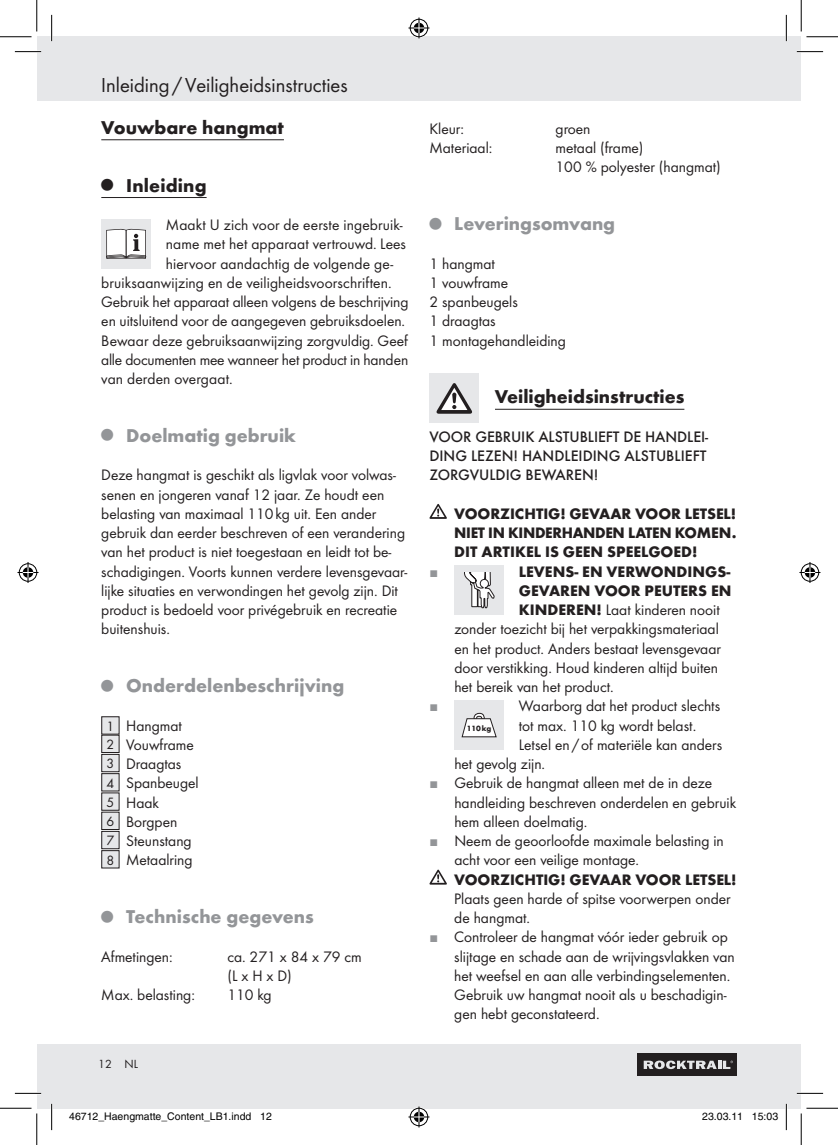
<style>
.page{position:relative;width:838px;height:1145px;background:#fff}
.page>*{position:absolute;margin:0;border:0;box-sizing:border-box;transform-origin:0 0}
.t1{font:21px "Futura Boo";color:#231f20}
.t2{font:700 19.25px "Futura";color:#939598}
.t3{font:700 19.25px "Futura";color:#231f20}
.t4{font:15.75px/19.2px "Futura Boo";color:#231f20}
.t5{font:700 15.75px/19.2px "Futura";color:#231f20;text-align:justify}
.t6{font:500 15.75px/19.2px "Futura";color:#231f20;text-align:justify}
.t7{font:15.75px "European Pi Three";color:#939598}
.t8{font:12.25px "Futura Boo";color:#231f20}
.t9{font:10.5px "Helvetica";color:#000}
.t10{font:700 7.88px "Futura";color:#231f20}
.s1{font-size:14px}
.s2{font-family:"Futura";font-weight:700}
.s3{font-family:"European Pi Three";color:#939598}
</style>
<div class="page">
<div style="left:37px;top:37px;width:749px;height:64px;background:#e6e7e9"></div>
<div style="left:37px;top:1044px;width:749px;height:64px;background:#e6e7e9"></div>
<div style="left:786px;top:37px;width:15px;height:64px;background:#e6e7e9"></div>
<div style="left:786px;top:1044px;width:15px;height:64px;background:#e6e7e9"></div>
<div style="left:637px;top:1054px;width:99px;height:22px;background:#231f20"></div>
<svg style="left:643px;top:1061px;width:89px;height:8px"></svg>
<hr style="left:101px;top:139px;width:183px;height:1px;background:#231f20">
<hr style="left:101px;top:197px;width:105px;height:1px;background:#231f20">
<div style="left:101px;top:219px;width:50px;height:50px;background:#e6e7e9"></div>
<svg style="left:106px;top:229px;width:40px;height:30px"></svg>
<div style="left:102px;top:717px;width:17px;height:17px;background:#e6e7e9"></div>
<div style="left:101px;top:716px;width:18px;height:19px;border:1px solid #231f20"></div>
<div style="left:102px;top:735px;width:17px;height:18px;background:#e6e7e9"></div>
<div style="left:101px;top:735px;width:18px;height:18px;border:1px solid #231f20"></div>
<div style="left:102px;top:754px;width:17px;height:18px;background:#e6e7e9"></div>
<div style="left:101px;top:754px;width:18px;height:18px;border:1px solid #231f20"></div>
<div style="left:102px;top:774px;width:17px;height:17px;background:#e6e7e9"></div>
<div style="left:101px;top:773px;width:18px;height:18px;border:1px solid #231f20"></div>
<div style="left:102px;top:793px;width:17px;height:17px;background:#e6e7e9"></div>
<div style="left:101px;top:792px;width:18px;height:19px;border:1px solid #231f20"></div>
<div style="left:102px;top:812px;width:17px;height:18px;background:#e6e7e9"></div>
<div style="left:101px;top:812px;width:18px;height:18px;border:1px solid #231f20"></div>
<div style="left:102px;top:831px;width:17px;height:18px;background:#e6e7e9"></div>
<div style="left:101px;top:831px;width:18px;height:18px;border:1px solid #231f20"></div>
<div style="left:102px;top:851px;width:17px;height:17px;background:#e6e7e9"></div>
<div style="left:101px;top:850px;width:18px;height:18px;border:1px solid #231f20"></div>
<hr style="left:429px;top:409px;width:255px;height:1px;background:#231f20">
<div style="left:479px;top:374px;width:15px;height:49px;background:#fff"></div>
<div style="left:429px;top:374px;width:50px;height:49px;background:#e6e7e9"></div>
<svg style="left:436px;top:383px;width:36px;height:31px"></svg>
<svg style="left:429px;top:504px;width:18px;height:15px"></svg>
<div style="left:454px;top:565px;width:50px;height:50px;background:#e6e7e9"></div>
<svg style="left:464px;top:572px;width:30px;height:36px"></svg>
<div style="left:454px;top:700px;width:50px;height:50px;background:#e6e7e9"></div>
<svg style="left:461px;top:712px;width:36px;height:26px"></svg>
<svg style="left:429px;top:870px;width:18px;height:15px"></svg>
<hr style="left:15px;top:51px;width:26px;height:2px;background:#fff">
<hr style="left:796px;top:51px;width:27px;height:2px;background:#fff">
<hr style="left:15px;top:1092px;width:26px;height:2px;background:#fff">
<hr style="left:796px;top:1092px;width:27px;height:2px;background:#fff">
<hr style="left:51px;top:15px;width:2px;height:26px;background:#fff">
<hr style="left:51px;top:1104px;width:2px;height:26px;background:#fff">
<hr style="left:785px;top:15px;width:2px;height:26px;background:#fff">
<hr style="left:785px;top:1104px;width:2px;height:26px;background:#fff">
<svg style="left:15px;top:51px;width:26px;height:1px"></svg>
<svg style="left:796px;top:51px;width:27px;height:1px"></svg>
<svg style="left:15px;top:1093px;width:26px;height:1px"></svg>
<svg style="left:796px;top:1093px;width:27px;height:1px"></svg>
<svg style="left:51px;top:15px;width:1px;height:26px"></svg>
<svg style="left:51px;top:1104px;width:1px;height:26px"></svg>
<svg style="left:786px;top:15px;width:1px;height:26px"></svg>
<svg style="left:786px;top:1104px;width:1px;height:26px"></svg>
<hr style="left:0;top:36px;width:32px;height:1px;background:#000">
<hr style="left:806px;top:36px;width:31px;height:1px;background:#000">
<hr style="left:0;top:1108px;width:32px;height:1px;background:#000">
<hr style="left:806px;top:1108px;width:31px;height:1px;background:#000">
<hr style="left:36px;top:0;width:1px;height:31px;background:#000">
<hr style="left:36px;top:1113px;width:1px;height:32px;background:#000">
<hr style="left:800px;top:0;width:1px;height:31px;background:#000">
<hr style="left:800px;top:1113px;width:1px;height:32px;background:#000">
<svg style="left:408px;top:18px;width:21px;height:21px"></svg>
<svg style="left:408px;top:1106px;width:21px;height:21px"></svg>
<svg style="left:18px;top:562px;width:21px;height:21px"></svg>
<svg style="left:799px;top:562px;width:21px;height:21px"></svg>
<h1 class="t1" style="left:101px;top:73px;width:248px">Inleiding/Veiligheidsinstructies</h1>
<p class="t3" style="left:101px;top:116px;width:184px">Vouwbare hangmat</p>
<p class="t3" style="left:101px;top:173px;width:107px"><sup>Q</sup> Inleiding</p>
<p class="t4" style="left:166px;top:215px;width:238px">Maakt U zich voor de eerste ingebruik-</p>
<p class="t4" style="left:166px;top:234px;width:242px">name met het apparaat vertrouwd. Lees</p>
<p class="t4" style="left:166px;top:254px;width:229px">hiervoor aandachtig de volgende ge-</p>
<p class="t4" style="left:101px;top:273px;width:292px">bruiksaanwijzing en de veiligheidsvoorschriften.</p>
<p class="t4" style="left:101px;top:292px;width:308px">Gebruik het apparaat alleen volgens de beschrijving</p>
<p class="t4" style="left:101px;top:311px;width:305px">en uitsluitend voor de aangegeven gebruiksdoelen.</p>
<p class="t4" style="left:101px;top:331px;width:308px">Bewaar deze gebruiksaanwijzing zorgvuldig. Geef</p>
<p class="t4" style="left:101px;top:350px;width:308px">alle documenten mee wanneer het product in handen</p>
<p class="t4" style="left:101px;top:369px;width:133px">van derden overgaat.</p>
<p class="t2" style="left:101px;top:424px;width:196px"><sup>Q</sup> Doelmatig gebruik</p>
<p class="t4" style="left:101px;top:465px;width:307px">Deze hangmat is geschikt als ligvlak voor volwas&shy;senen en jongeren vanaf 12 jaar. Ze houdt een belasting van maximaal 110kg uit. Een ander gebruik dan eerder beschreven of een verandering van het product is niet toegestaan en leidt tot be&shy;schadigingen. Voorts kunnen verdere levensgevaar&shy;lijke situaties en verwondingen het gevolg zijn. Dit product is bedoeld voor privégebruik en recreatie buitenshuis.</p>
<p class="t2" style="left:101px;top:674px;width:244px"><sup>Q</sup> Onderdelenbeschrijving</p>
<p class="t4" style="left:106px;top:716px;width:94px"><span class="s1">1</span> Hangmat<br><span class="s1">2</span> Vouwframe<br><span class="s1">3</span> Draagtas<br><span class="s1">4</span> Spanbeugel<br><span class="s1">5</span> Haak<br><span class="s1">6</span> Borgpen<br><span class="s1">7</span> Steunstang<br><span class="s1">8</span> Metaalring</p>
<p class="t2" style="left:101px;top:905px;width:214px"><sup>Q</sup> Technische gegevens</p>
<p class="t4" style="left:101px;top:947px;width:73px">Afmetingen:</p>
<p class="t4" style="left:227px;top:947px;width:136px">ca. 271 x 84 x 79 cm (L x H x D)</p>
<p class="t4" style="left:101px;top:985px;width:95px">Max. belasting:</p>
<p class="t4" style="left:227px;top:985px;width:46px">110 kg</p>
<p class="t8" style="left:98px;top:1057px;width:41px">12 NL</p>
<p class="t4" style="left:429px;top:119px;width:36px">Kleur:</p>
<p class="t4" style="left:555px;top:119px;width:36px">groen</p>
<p class="t4" style="left:429px;top:138px;width:64px">Materiaal:</p>
<p class="t4" style="left:555px;top:138px;width:167px">metaal (frame)<br>100 % polyester (hangmat)</p>
<p class="t2" style="left:429px;top:212px;width:187px"><sup>Q</sup> Leveringsomvang</p>
<p class="t4" style="left:429px;top:254px;width:138px">1 hangmat<br>1 vouwframe<br>2 spanbeugels<br>1 draagtas<br>1 montagehandleiding</p>
<p class="t3" style="left:494px;top:385px;width:191px">Veiligheidsinstructies</p>
<p class="t6" style="left:429px;top:427px;width:280px">VOOR GEBRUIK ALSTUBLIEFT DE HANDLEI-DING LEZEN! HANDLEIDING ALSTUBLIEFT ZORGVULDIG BEWAREN!</p>
<p class="t5" style="left:454px;top:504px;width:284px">VOORZICHTIG! GEVAAR VOOR LETSEL!<br>NIET IN KINDERHANDEN LATEN KOMEN.<br>DIT ARTIKEL IS GEEN SPEELGOED!</p>
<p class="t7" style="left:429px;top:561px;width:10px">J</p>
<p class="t5" style="left:519px;top:561px;width:214px">LEVENS- EN VERWONDINGS-<br>GEVAREN VOOR PEUTERS EN</p>
<p class="t4" style="left:454px;top:600px;width:268px;text-indent:64px"><span class="s2">KINDEREN!</span> Laat kinderen nooit zonder toezicht bij het verpakkingsmateriaal en het product. Anders bestaat levensgevaar door verstikking. Houd kinderen altijd buiten het bereik van het product.</p>
<p class="t7" style="left:429px;top:696px;width:10px">J</p>
<p class="t10" style="left:467px;top:723px;width:26px">110kg</p>
<p class="t4" style="left:519px;top:696px;width:203px">Waarborg dat het product slechts</p>
<p class="t4" style="left:519px;top:716px;width:179px">tot max. 110 kg wordt belast.</p>
<p class="t4" style="left:519px;top:735px;width:205px">Letsel en /of materiële kan anders</p>
<p class="t4" style="left:454px;top:754px;width:92px">het gevolg zijn.</p>
<p class="t4" style="left:429px;top:773px;width:284px"><span class="s3">J</span> Gebruik de hangmat alleen met de in deze</p>
<p class="t4" style="left:454px;top:793px;width:283px">handleiding beschreven onderdelen en gebruik</p>
<p class="t4" style="left:454px;top:812px;width:134px">hem alleen doelmatig.</p>
<p class="t4" style="left:429px;top:831px;width:296px"><span class="s3">J</span> Neem de geoorloofde maximale belasting in</p>
<p class="t4" style="left:454px;top:850px;width:186px">acht voor een veilige montage.</p>
<p class="t5" style="left:454px;top:869px;width:284px">VOORZICHTIG! GEVAAR VOOR LETSEL!</p>
<p class="t4" style="left:454px;top:889px;width:278px">Plaats geen harde of spitse voorwerpen onder</p>
<p class="t4" style="left:454px;top:908px;width:77px">de hangmat.</p>
<p class="t4" style="left:429px;top:927px;width:300px"><span class="s3">J</span> Controleer de hangmat vóór ieder gebruik op</p>
<p class="t4" style="left:454px;top:947px;width:282px">slijtage en schade aan de wrijvingsvlakken van</p>
<p class="t4" style="left:454px;top:966px;width:277px">het weefsel en aan alle verbindingselementen.</p>
<p class="t4" style="left:454px;top:985px;width:274px">Gebruik uw hangmat nooit als u beschadigin-</p>
<p class="t4" style="left:454px;top:1004px;width:147px">gen hebt geconstateerd.</p>
<p class="t9" style="left:69px;top:1110px;width:204px">46712_Haengmatte_Content_LB1.indd 12</p>
<p class="t9" style="left:702px;top:1110px;width:77px">23.03.11 15:03</p>
</div>
